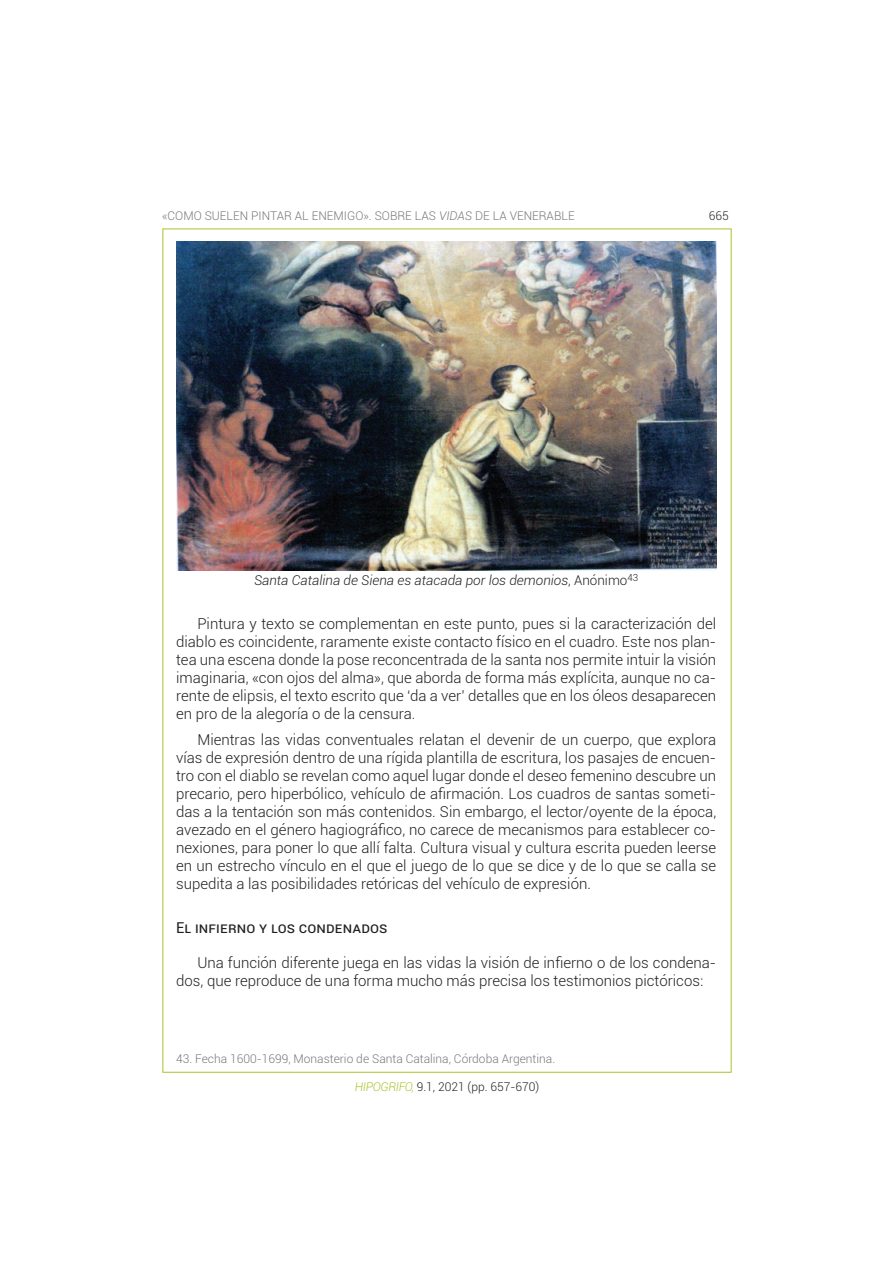
<style>
.page{position:relative;width:893px;height:1263px;background:#fff}
.page>*{position:absolute;margin:0;border:0;box-sizing:border-box;transform-origin:0 0}
.t1{font:300 15px/18px "Roboto";color:#231f20;text-align:justify}
.t2{font:15px "Roboto";color:#231f20}
.t3{font:italic 300 13.5px "Roboto";color:#231f20}
.t4{font:300 12px "Roboto";color:#76787b}
.t5{font:300 12px "Roboto";color:#231f20}
.s1{font-style:italic}
.s2{font-style:normal}
.s3{font-style:italic;color:#acc32b}
</style>
<div class="page">
<img style="left:176px;top:241px;width:540px;height:329px">
<p class="t4" style="left:162px;top:207px;width:414px">«COMO SUELEN PINTAR AL ENEMIGO». SOBRE LAS <span class="s1">VIDAS</span> DE LA VENERABLE</p>
<p class="t5" style="left:709px;top:207px;width:21px">665</p>
<p class="t3" style="left:254px;top:571px;width:386px">Santa Catalina de Siena es atacada por los demonios<span class="s2">, Anónimo</span><sup>43</sup></p>
<p class="t1" style="left:176px;top:614px;width:542px;text-indent:21px">Pintura y texto se complementan en este punto, pues si la caracterización del diablo es coincidente, raramente existe contacto físico en el cuadro. Este nos plan&shy;tea una escena donde la pose reconcentrada de la santa nos permite intuir la visión imaginaria, «con ojos del alma», que aborda de forma más explícita, aunque no ca&shy;rente de elipsis, el texto escrito que ‘da a ver’ detalles que en los óleos desaparecen en pro de la alegoría o de la censura.</p>
<p class="t1" style="left:176px;top:730px;width:542px;text-indent:21px">Mientras las vidas conventuales relatan el devenir de un cuerpo, que explora vías de expresión dentro de una rígida plantilla de escritura, los pasajes de encuen&shy;tro con el diablo se revelan como aquel lugar donde el deseo femenino descubre un precario, pero hiperbólico, vehículo de afirmación. Los cuadros de santas someti&shy;das a la tentación son más contenidos. Sin embargo, el lector/oyente de la época, avezado en el género hagiográfico, no carece de mecanismos para establecer co&shy;nexiones, para poner lo que allí falta. Cultura visual y cultura escrita pueden leerse en un estrecho vínculo en el que el juego de lo que se dice y de lo que se calla se supedita a las posibilidades retóricas del vehículo de expresión.</p>
<p class="t2" style="left:176px;top:917px;width:213px">El infierno y los condenados</p>
<p class="t1" style="left:176px;top:953px;width:542px;text-indent:21px">Una función diferente juega en las vidas la visión de infierno o de los condena&shy;dos, que reproduce de una forma mucho más precisa los testimonios pictóricos:</p>
<p class="t4" style="left:176px;top:1050px;width:381px">43. Fecha 1600-1699, Monasterio de Santa Catalina, Córdoba Argentina.</p>
<p class="t5" style="left:355px;top:1078px;width:186px"><span class="s3">HIPOGRIFO,</span> 9.1, 2021 (pp. 657-670)</p>
</div>
